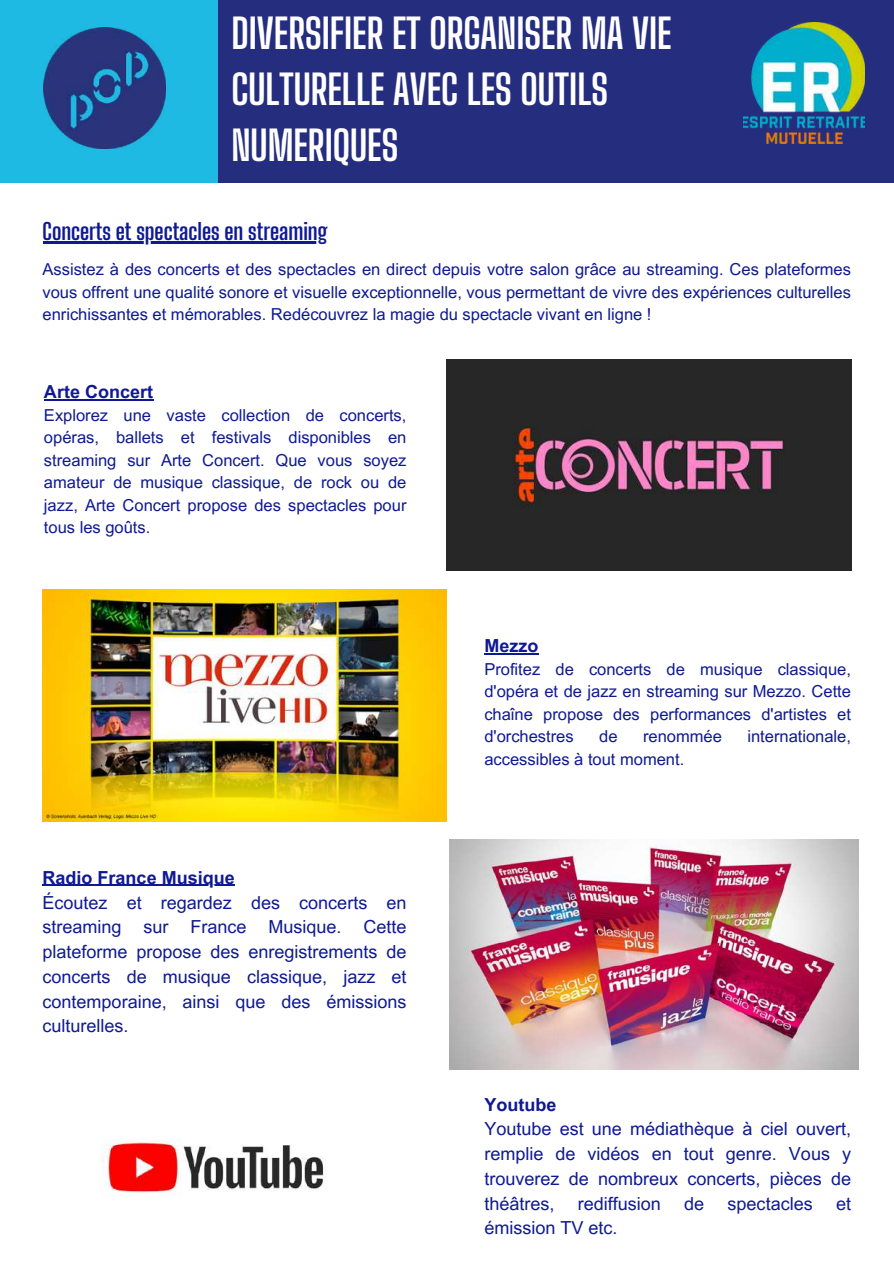
<style>
.page{position:relative;width:894px;height:1264px;background:#fff}
.page>*{position:absolute;margin:0;border:0;box-sizing:border-box;transform-origin:0 0}
.t1{font:700 40.65px/56.2px "Big Shoulders Display";color:#fff}
.t2{font:700 22.5px "Big Shoulders Display";color:#0e1993}
.t3{font:18px/24.8px "Arial MT Pro";color:#0e1993;text-align:justify}
.t4{font:700 18px "Arial MT Pro";color:#0e1993}
.t5{font:16.5px/22.5px "Arial MT Pro";color:#0e1993;text-align:justify}
</style>
<div class="page">
<div style="left:0;top:0;width:280px;height:182px;background:#1fbae3"></div>
<div style="left:218px;top:0;width:675px;height:182px;background:#252d7f"></div>
<img style="left:44px;top:27px;width:121px;height:121px">
<img style="left:743px;top:23px;width:121px;height:120px">
<img style="left:446px;top:359px;width:404px;height:211px">
<img style="left:43px;top:589px;width:403px;height:232px">
<img style="left:449px;top:839px;width:409px;height:230px">
<img style="left:101px;top:1139px;width:225px;height:58px">
<hr style="left:43px;top:241px;width:284px;height:3px;background:#0e1993">
<hr style="left:44px;top:399px;width:109px;height:1px;background:#0e1993">
<hr style="left:484px;top:653px;width:54px;height:1px;background:#0e1993">
<hr style="left:43px;top:884px;width:192px;height:2px;background:#0e1993">
<h1 class="t1" style="left:231px;top:5px;width:441px">DIVERSIFIER ET ORGANISER MA VIE<br>CULTURELLE AVEC LES OUTILS<br>NUMERIQUES</h1>
<h2 class="t2" style="left:43px;top:218px;width:286px">Concerts et spectacles en streaming</h2>
<p class="t5" style="left:43px;top:260px;width:809px">Assistez à des concerts et des spectacles en direct depuis votre salon grâce au streaming. Ces plateformes vous offrent une qualité sonore et visuelle exceptionnelle, vous permettant de vivre des expériences culturelles enrichissantes et mémorables. Redécouvrez la magie du spectacle vivant en ligne !</p>
<p class="t4" style="left:44px;top:385px;width:111px">Arte Concert</p>
<p class="t5" style="left:44px;top:406px;width:364px">Explorez une vaste collection de concerts, opéras, ballets et festivals disponibles en streaming sur Arte Concert. Que vous soyez amateur de musique classique, de rock ou de jazz, Arte Concert propose des spectacles pour tous les goûts.</p>
<p class="t4" style="left:43px;top:870px;width:194px">Radio France Musique</p>
<p class="t3" style="left:43px;top:892px;width:365px">Écoutez et regardez des concerts en streaming sur France Musique. Cette plateforme propose des enregistrements de concerts de musique classique, jazz et contemporaine, ainsi que des émissions culturelles.</p>
<p class="t4" style="left:484px;top:639px;width:56px">Mezzo</p>
<p class="t5" style="left:484px;top:660px;width:368px">Profitez de concerts de musique classique, d'opéra et de jazz en streaming sur Mezzo. Cette chaîne propose des performances d'artistes et d'orchestres</p>
<p class="t5" style="left:599px;top:727px;width:20px">de</p>
<p class="t5" style="left:643px;top:727px;width:80px">renommée</p>
<p class="t5" style="left:747px;top:727px;width:105px">internationale,</p>
<p class="t5" style="left:484px;top:750px;width:201px">accessibles à tout moment.</p>
<p class="t4" style="left:484px;top:1097px;width:74px">Youtube</p>
<p class="t3" style="left:484px;top:1118px;width:368px">Youtube est une médiathèque à ciel ouvert, remplie de vidéos en tout genre. Vous y trouverez de nombreux concerts, pièces de théâtres,</p>
<p class="t3" style="left:577px;top:1193px;width:85px">rediffusion</p>
<p class="t3" style="left:684px;top:1193px;width:22px">de</p>
<p class="t3" style="left:727px;top:1193px;width:87px">spectacles</p>
<p class="t3" style="left:835px;top:1193px;width:17px">et</p>
<p class="t3" style="left:484px;top:1217px;width:135px">émission TV etc.</p>
</div>
